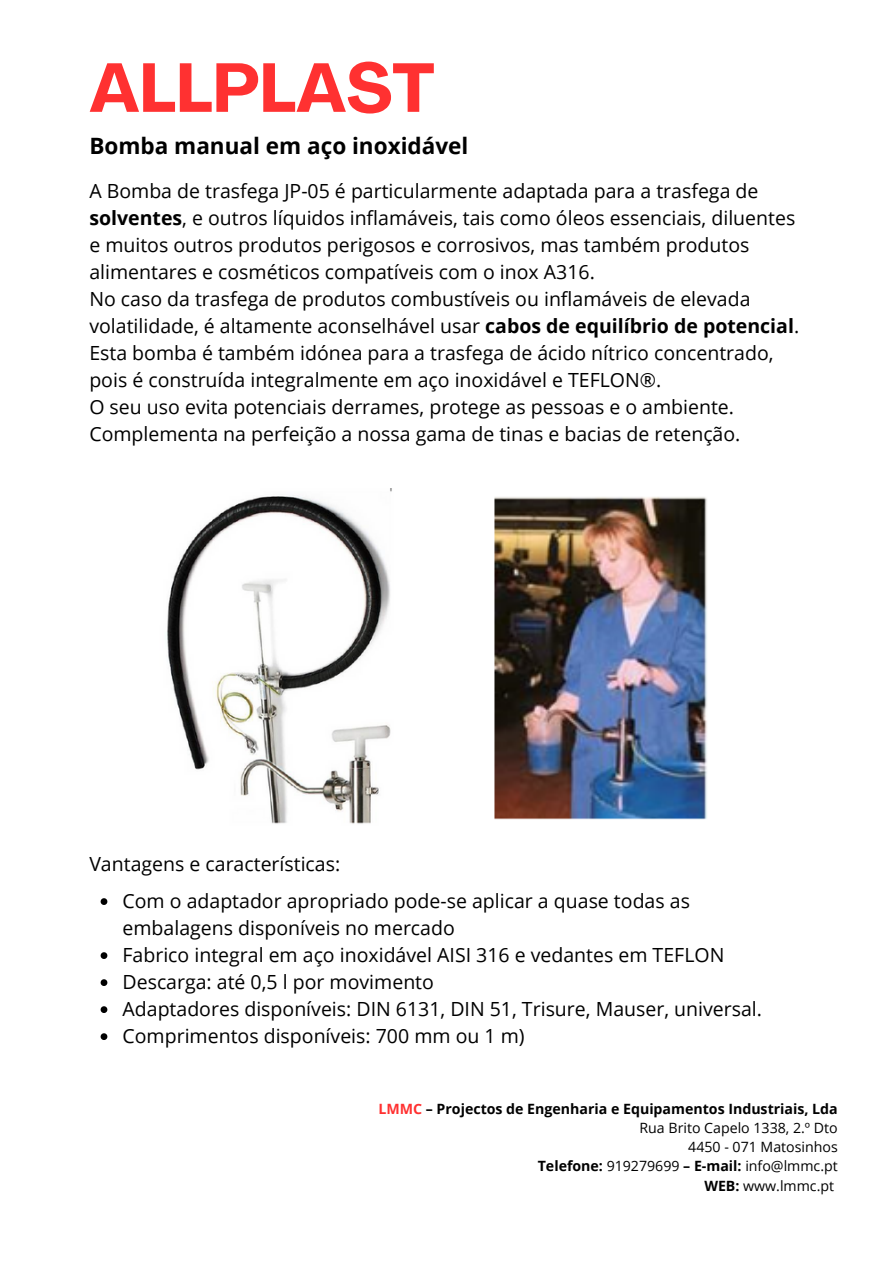
<style>
.page{position:relative;width:894px;height:1264px;background:#fff}
.page>*{position:absolute;margin:0;border:0;box-sizing:border-box;transform-origin:0 0}
.t1{font:700 68.1px "Agrandir";color:#ff3131}
.t2{font:700 22.5px "Open Sans";color:#000}
.t3{font:19.5px/27px "Open Sans";color:#000}
.t4{font:14.1px "Open Sans";color:#000}
.t5{font:700 14.1px "Open Sans";color:#000}
.s1{font-weight:700}
.s2{color:#ff3131}
</style>
<div class="page">
<img style="left:167px;top:488px;width:225px;height:336px">
<img style="left:494px;top:497px;width:213px;height:323px">
<svg style="left:101px;top:898px;width:6px;height:7px"></svg>
<svg style="left:101px;top:952px;width:6px;height:7px"></svg>
<svg style="left:101px;top:979px;width:6px;height:7px"></svg>
<svg style="left:101px;top:1006px;width:6px;height:7px"></svg>
<svg style="left:101px;top:1033px;width:6px;height:7px"></svg>
<h3 class="t1" style="left:89px;top:61px;width:347px">ALLPLAST</h3>
<p class="t2" style="left:89px;top:130px;width:380px">Bomba manual em aço inoxidável</p>
<p class="t3" style="left:89px;top:176px;width:711px">A Bomba de trasfega JP-05 é particularmente adaptada para a trasfega de <span class="s1">solventes</span>, e outros líquidos inflamáveis, tais como óleos essenciais, diluentes e muitos outros produtos perigosos e corrosivos, mas também produtos alimentares e cosméticos compatíveis com o inox A316.<br>No caso da trasfega de produtos combustíveis ou inflamáveis de elevada volatilidade, é altamente aconselhável usar <span class="s1">cabos de equilíbrio de potencial</span>.<br>Esta bomba é também idónea para a trasfega de ácido nítrico concentrado, pois é construída integralmente em aço inoxidável e TEFLON®.<br>O seu uso evita potenciais derrames, protege as pessoas e o ambiente.<br>Complementa na perfeição a nossa gama de tinas e bacias de retenção.</p>
<h3 class="t3" style="left:89px;top:849px;width:252px">Vantagens e características:</h3>
<p class="t3" style="left:122px;top:887px;width:569px">Com o adaptador apropriado pode-se aplicar a quase todas as embalagens disponíveis no mercado</p>
<p class="t3" style="left:122px;top:941px;width:603px">Fabrico integral em aço inoxidável AISI 316 e vedantes em TEFLON</p>
<p class="t3" style="left:122px;top:968px;width:313px">Descarga: até 0,5 l por movimento</p>
<p class="t3" style="left:122px;top:995px;width:641px">Adaptadores disponíveis: DIN 6131, DIN 51, Trisure, Mauser, universal.</p>
<p class="t3" style="left:122px;top:1022px;width:403px">Comprimentos disponíveis: 700 mm ou 1 m)</p>
<p class="t5" style="left:378px;top:1098px;width:460px"><span class="s2">LMMC</span> – Projectos de Engenharia e Equipamentos Industriais, Lda</p>
<p class="t4" style="left:639px;top:1117px;width:200px">Rua Brito Capelo 1338, 2.º Dto</p>
<p class="t4" style="left:688px;top:1137px;width:151px">4450 - 071 Matosinhos</p>
<p class="t4" style="left:537px;top:1156px;width:301px"><span class="s1">Telefone:</span> 919279699 <span class="s1">– E-mail:</span> info@lmmc.pt</p>
<p class="t4" style="left:704px;top:1175px;width:131px"><span class="s1">WEB:</span> www.lmmc.pt</p>
</div>
